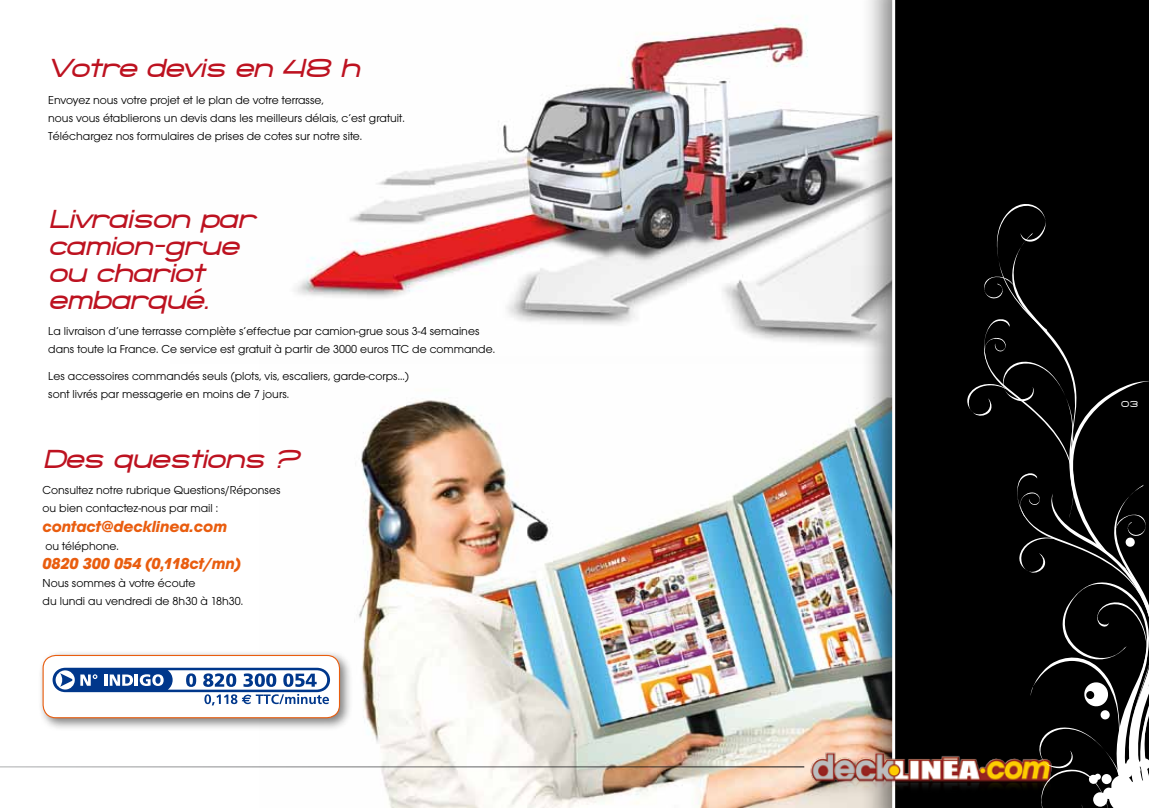
<style>
.page{position:relative;width:1149px;height:808px;background:#fff}
.page>*{position:absolute;margin:0;border:0;box-sizing:border-box;transform-origin:0 0}
.t1{font:italic 500 27px/27px "SF Grandezza";letter-spacing:-.05em;color:#bd1220}
.t2{font:italic 700 16.5px "Avant Garde Gothic Itc T";color:#e95d0f}
.t3{font:12px/18px "Avant Garde Gothic Itc T";color:#000}
.t4{font:500 9px "SF Grandezza";color:#fff}
</style>
<div class="page">
<img style="left:294px;top:16px;width:564px;height:328px">
<img style="left:259px;top:399px;width:599px;height:408px">
<div style="left:858px;top:0;width:290px;height:808px;background:#000;opacity:.5"></div>
<div style="left:891px;top:0;width:257px;height:727px;background:#000"></div>
<hr style="left:0;top:767px;width:804px;height:1px;background:#fff">
<img style="left:804px;top:727px;width:157px;height:81px">
<div style="left:37px;top:650px;width:316px;height:81px;background:#000;opacity:.5"></div>
<div style="left:43px;top:655px;width:296px;height:63px;background:#fff;border-radius:13px"></div>
<svg style="left:53px;top:668px;width:277px;height:37px"></svg>
<div style="left:43px;top:655px;width:297px;height:63px;border:1px solid #e95d0f;border-radius:13px"></div>
<svg style="left:961px;top:199px;width:187px;height:609px;background:#161514"></svg>
<h1 class="t1" style="left:48px;top:54px;width:313px">Votre devis en 48 h</h1>
<p class="t3" style="left:48px;top:91px;width:358px">Envoyez nous votre projet et le plan de votre terrasse,<br>nous vous établierons un devis dans les meilleurs délais, c’est gratuit.<br>Téléchargez nos formulaires de prises de cotes sur notre site.</p>
<h1 class="t1" style="left:48px;top:205px;width:209px">Livraison par camion-grue ou chariot embarqué.</h1>
<p class="t3" style="left:48px;top:322px;width:448px">La livraison d’une terrasse complète s’effectue par camion-grue sous 3-4 semaines dans toute la France. Ce service est gratuit à partir de 3000 euros TTC de commande.</p>
<p class="t3" style="left:48px;top:367px;width:362px">Les accessoires commandés seuls (plots, vis, escaliers, garde-corps...) sont livrés par messagerie en moins de 7 jours.</p>
<h1 class="t1" style="left:43px;top:445px;width:259px">Des questions ?</h1>
<p class="t3" style="left:43px;top:481px;width:239px">Consultez notre rubrique Questions/Réponses ou bien contactez-nous par mail :</p>
<h2 class="t2" style="left:43px;top:516px;width:186px">contact@decklinea.com</h2>
<p class="t3" style="left:46px;top:536px;width:75px">ou téléphone.</p>
<h2 class="t2" style="left:43px;top:554px;width:200px">0820 300 054 (0,118ct/mn)</h2>
<p class="t3" style="left:43px;top:574px;width:202px">Nous sommes à votre écoute<br>du lundi au vendredi de 8h30 à 18h30.</p>
<p class="t4" style="left:1120px;top:398px;width:19px">03</p>
</div>
